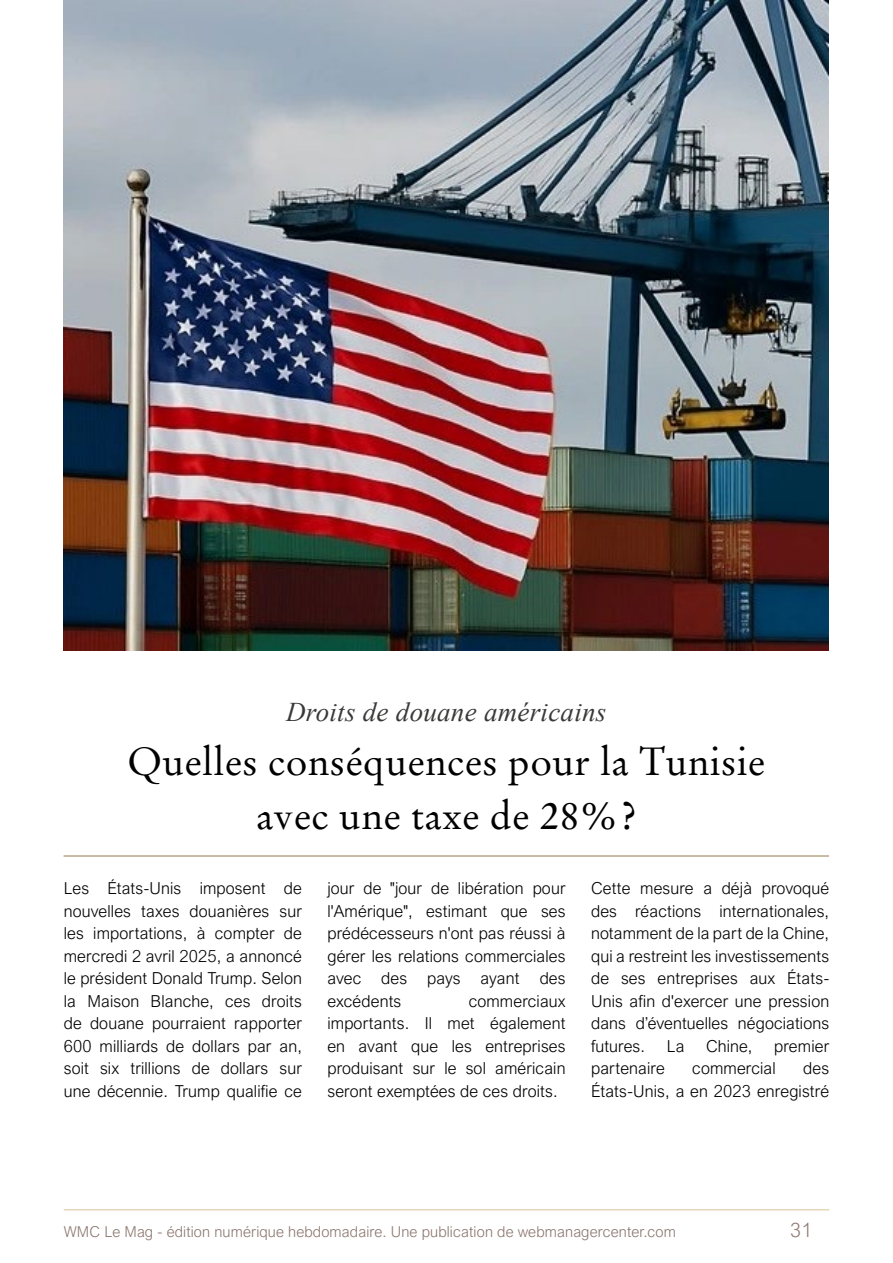
<style>
.page{position:relative;width:893px;height:1263px;background:#fff}
.page>*{position:absolute;margin:0;border:0;box-sizing:border-box;transform-origin:0 0}
.t1{font:39px/54px "Stempel Garamond W04";letter-spacing:.01em;color:#000;text-align:center}
.t2{font:italic 27px "Times New Roman";letter-spacing:.01em;color:#3a3938}
.t3{font:300 19.5px "Arial Nova W07";color:#8b776e}
.t4{font:300 16.5px/22.5px "Arial Nova";letter-spacing:.01em;color:#000;text-align:justify}
.t5{font:300 15px "Arial Nova W07";letter-spacing:.01em;color:#8b776e}
</style>
<div class="page">
<hr style="left:64px;top:1209px;width:765px;height:1px;background:#e0cda9">
<hr style="left:64px;top:855px;width:765px;height:2px;background:#b7a886">
<img style="left:64px;top:0;width:765px;height:651px">
<h2 class="t2" style="left:286px;top:693px;width:322px">Droits de douane américains</h2>
<h1 class="t1" style="left:127px;top:734px;width:639px">Quelles conséquences pour la Tunisie avec une taxe de 28%?</h1>
<p class="t4" style="left:64px;top:877px;width:240px">Les États-Unis imposent de nouvelles taxes douanières sur les importations, à compter de mercredi 2 avril 2025, a annoncé le président Donald Trump. Selon la Maison Blanche, ces droits de douane pourraient rapporter 600 milliards de dollars par an, soit six trillions de dollars sur une décennie. Trump qualifie ce</p>
<p class="t4" style="left:327px;top:877px;width:240px">jour de "jour de libération pour l'Amérique", estimant que ses prédécesseurs n'ont pas réussi à gérer les relations commerciales avec des pays ayant des excédents</p>
<p class="t4" style="left:327px;top:990px;width:240px;text-indent:141px">commerciaux importants. Il met également en avant que les entreprises produisant sur le sol américain seront exemptées de ces droits.</p>
<p class="t4" style="left:591px;top:877px;width:240px">Cette mesure a déjà provoqué des réactions internationales, notamment de la part de la Chine, qui a restreint les investissements de ses entreprises aux États-Unis afin d'exercer une pression dans d’éventuelles négociations futures.</p>
<p class="t4" style="left:667px;top:1035px;width:19px">La</p>
<p class="t4" style="left:706px;top:1035px;width:48px">Chine,</p>
<p class="t4" style="left:774px;top:1035px;width:57px">premier</p>
<p class="t4" style="left:591px;top:1057px;width:75px">partenaire</p>
<p class="t4" style="left:692px;top:1057px;width:85px">commercial</p>
<p class="t4" style="left:591px;top:1057px;width:240px;text-align:right">des<br>États-Unis, a en 2023 enregistré</p>
<p class="t5" style="left:64px;top:1223px;width:614px">WMC Le Mag - édition numérique hebdomadaire. Une publication de webmanagercenter.com</p>
<p class="t3" style="left:790px;top:1219px;width:23px">31</p>
</div>
